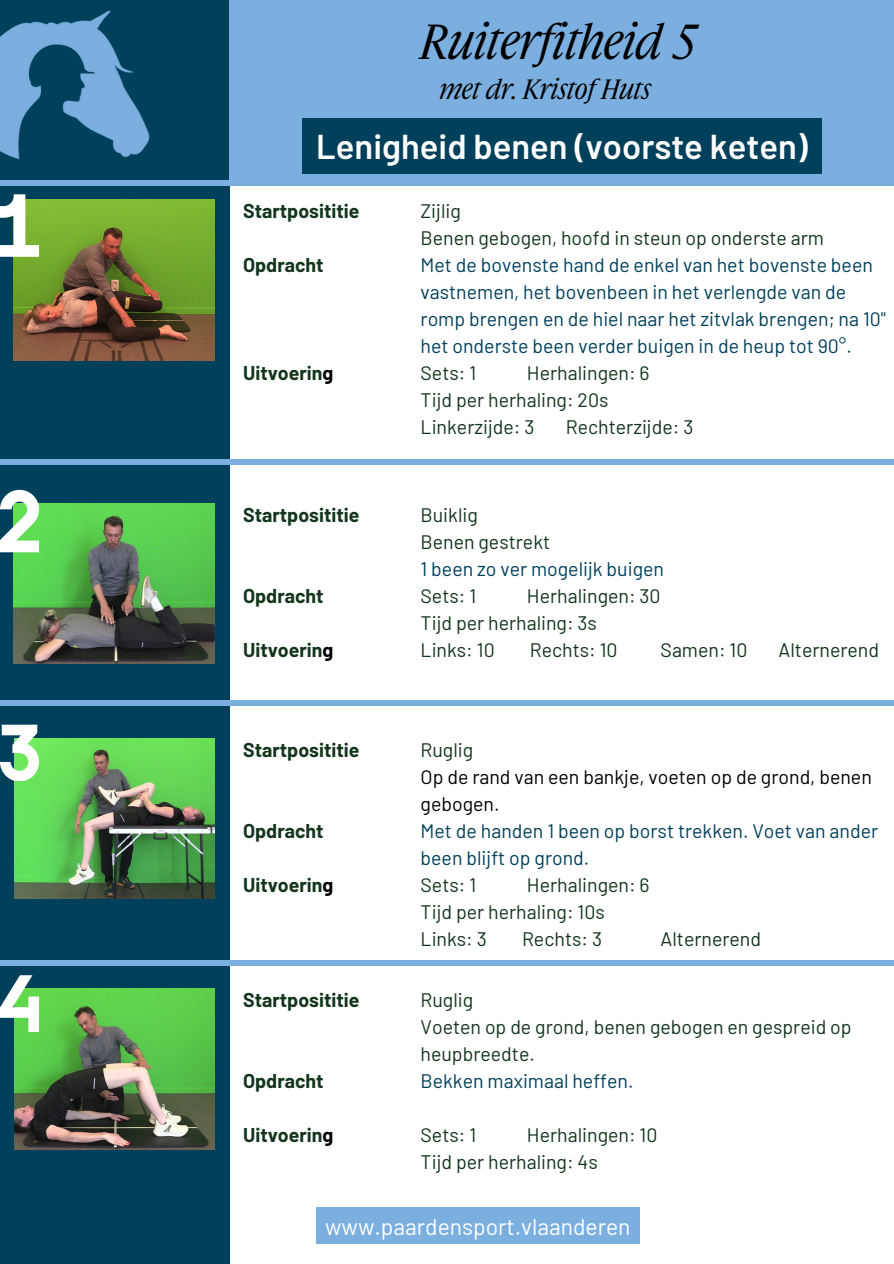
<style>
.page{position:relative;width:894px;height:1264px;background:#fff}
.page>*{position:absolute;margin:0;border:0;box-sizing:border-box;transform-origin:0 0}
.t1{font:italic 45px "Gamuth Display";color:#000}
.t2{font:600 34.5px "Barlow";color:#fff}
.t3{font:italic 25.5px "Gamuth Display";color:#000}
.t4{font:22.8px "Barlow";color:#fff}
.t5{font:19.5px/27px "Barlow";color:#13351c}
.t6{font:19.5px/27px "Barlow";color:#00405b}
.t7{font:700 19.5px "Barlow";color:#13351c}
.t8{font:19.5px/27px "Barlow";color:#000}
.s1{color:#000}
</style>
<div class="page">
<div style="left:0;top:0;width:229px;height:1263px;background:#00405b"></div>
<div style="left:0;top:180px;width:893px;height:6px;background:#7bafdf"></div>
<img style="left:14px;top:200px;width:200px;height:160px">
<div style="left:0;top:459px;width:893px;height:6px;background:#7bafdf"></div>
<div style="left:0;top:700px;width:893px;height:5px;background:#7bafdf"></div>
<div style="left:0;top:960px;width:893px;height:5px;background:#7bafdf"></div>
<img style="left:14px;top:989px;width:201px;height:160px">
<svg style="left:0;top:194px;width:39px;height:63px"></svg>
<svg style="left:0;top:975px;width:39px;height:56px"></svg>
<div style="left:229px;top:0;width:664px;height:183px;background:#7bafdf"></div>
<img style="left:14px;top:503px;width:200px;height:161px">
<svg style="left:0;top:490px;width:39px;height:62px"></svg>
<img style="left:14px;top:738px;width:201px;height:160px">
<svg style="left:0;top:724px;width:39px;height:57px"></svg>
<img style="left:0;top:10px;width:150px;height:149px">
<div style="left:302px;top:118px;width:519px;height:56px;background:#00405b"></div>
<div style="left:316px;top:1207px;width:323px;height:37px;background:#7bafdf"></div>
<p class="t1" style="left:420px;top:14px;width:278px">Ruiterfitheid 5</p>
<p class="t3" style="left:439px;top:73px;width:212px">met dr. Kristof Huts</p>
<h5 class="t2" style="left:316px;top:125px;width:493px">Lenigheid benen (voorste keten)</h5>
<p class="t7" style="left:243px;top:198px;width:118px">Startposititie</p>
<p class="t7" style="left:243px;top:252px;width:82px">Opdracht</p>
<p class="t7" style="left:243px;top:360px;width:92px">Uitvoerin<span class="s1">g</span></p>
<p class="t7" style="left:243px;top:502px;width:118px">Startposititie</p>
<p class="t7" style="left:243px;top:583px;width:82px">Opdracht</p>
<p class="t7" style="left:243px;top:637px;width:92px">Uitvoerin<span class="s1">g</span></p>
<h5 class="t7" style="left:243px;top:737px;width:118px">Startposititie</h5>
<p class="t7" style="left:243px;top:818px;width:82px">Opdracht</p>
<p class="t7" style="left:243px;top:872px;width:92px">Uitvoerin<span class="s1">g</span></p>
<p class="t7" style="left:243px;top:987px;width:118px">Startposititie</p>
<p class="t7" style="left:243px;top:1068px;width:82px">Opdracht</p>
<p class="t7" style="left:243px;top:1122px;width:92px">Uitvoerin<span class="s1">g</span></p>
<p class="t5" style="left:420px;top:197px;width:42px">Zijlig</p>
<p class="t5" style="left:420px;top:224px;width:405px">Benen gebogen, hoofd in steun op onderste arm</p>
<h5 class="t6" style="left:420px;top:251px;width:467px">Met de bovenste hand de enkel van het bovenste been vastnemen, het bovenbeen in het verlengde van de romp brengen en de hiel naar het zitvlak brengen; na 10" het onderste been verder buigen in de heup tot 90°.</h5>
<h5 class="t5" style="left:420px;top:359px;width:57px">Sets: 1</h5>
<h5 class="t5" style="left:527px;top:359px;width:124px">Herhalingen: 6</h5>
<h5 class="t5" style="left:420px;top:386px;width:189px">Tijd per herhaling: 20s</h5>
<p class="t5" style="left:420px;top:413px;width:115px">Linkerzijde: 3</p>
<p class="t5" style="left:565px;top:413px;width:129px">Rechterzijde: 3</p>
<p class="t5" style="left:420px;top:500px;width:59px">Buiklig</p>
<h1 class="t5" style="left:420px;top:527px;width:131px">Benen gestrekt</h1>
<h3 class="t6" style="left:420px;top:554px;width:245px">1 been zo ver mogelijk buigen</h3>
<h2 class="t5" style="left:420px;top:581px;width:57px">Sets: 1</h2>
<h2 class="t5" style="left:527px;top:581px;width:135px">Herhalingen: 30</h2>
<h5 class="t5" style="left:420px;top:608px;width:178px">Tijd per herhaling: 3s</h5>
<h5 class="t5" style="left:420px;top:635px;width:76px">Links: 10</h5>
<h5 class="t5" style="left:529px;top:635px;width:89px">Rechts: 10</h5>
<h5 class="t5" style="left:660px;top:635px;width:88px">Samen: 10</h5>
<h5 class="t5" style="left:778px;top:635px;width:102px">Alternerend</h5>
<p class="t5" style="left:420px;top:735px;width:54px">Ruglig</p>
<p class="t8" style="left:420px;top:762px;width:452px">Op de rand van een bankje, voeten op de grond, benen gebogen.</p>
<p class="t6" style="left:420px;top:816px;width:459px">Met de handen 1 been op borst trekken. Voet van ander been blijft op grond.</p>
<p class="t5" style="left:420px;top:870px;width:57px">Sets: 1</p>
<p class="t5" style="left:527px;top:870px;width:124px">Herhalingen: 6</p>
<h5 class="t5" style="left:420px;top:897px;width:186px">Tijd per herhaling: 10s</h5>
<h5 class="t5" style="left:420px;top:924px;width:68px">Links: 3</h5>
<h5 class="t5" style="left:522px;top:924px;width:81px">Rechts: 3</h5>
<h5 class="t5" style="left:660px;top:924px;width:102px">Alternerend</h5>
<p class="t5" style="left:420px;top:986px;width:54px">Ruglig</p>
<p class="t5" style="left:420px;top:1013px;width:432px">Voeten op de grond, benen gebogen en gespreid op heupbreedte.</p>
<h5 class="t6" style="left:420px;top:1067px;width:214px">Bekken maximaal heffen.</h5>
<h5 class="t5" style="left:420px;top:1121px;width:57px">Sets: 1</h5>
<h5 class="t5" style="left:527px;top:1121px;width:132px">Herhalingen: 10</h5>
<h5 class="t5" style="left:420px;top:1148px;width:179px">Tijd per herhaling: 4s</h5>
<p class="t4" style="left:325px;top:1212px;width:307px">www.paardensport.vlaanderen</p>
</div>
